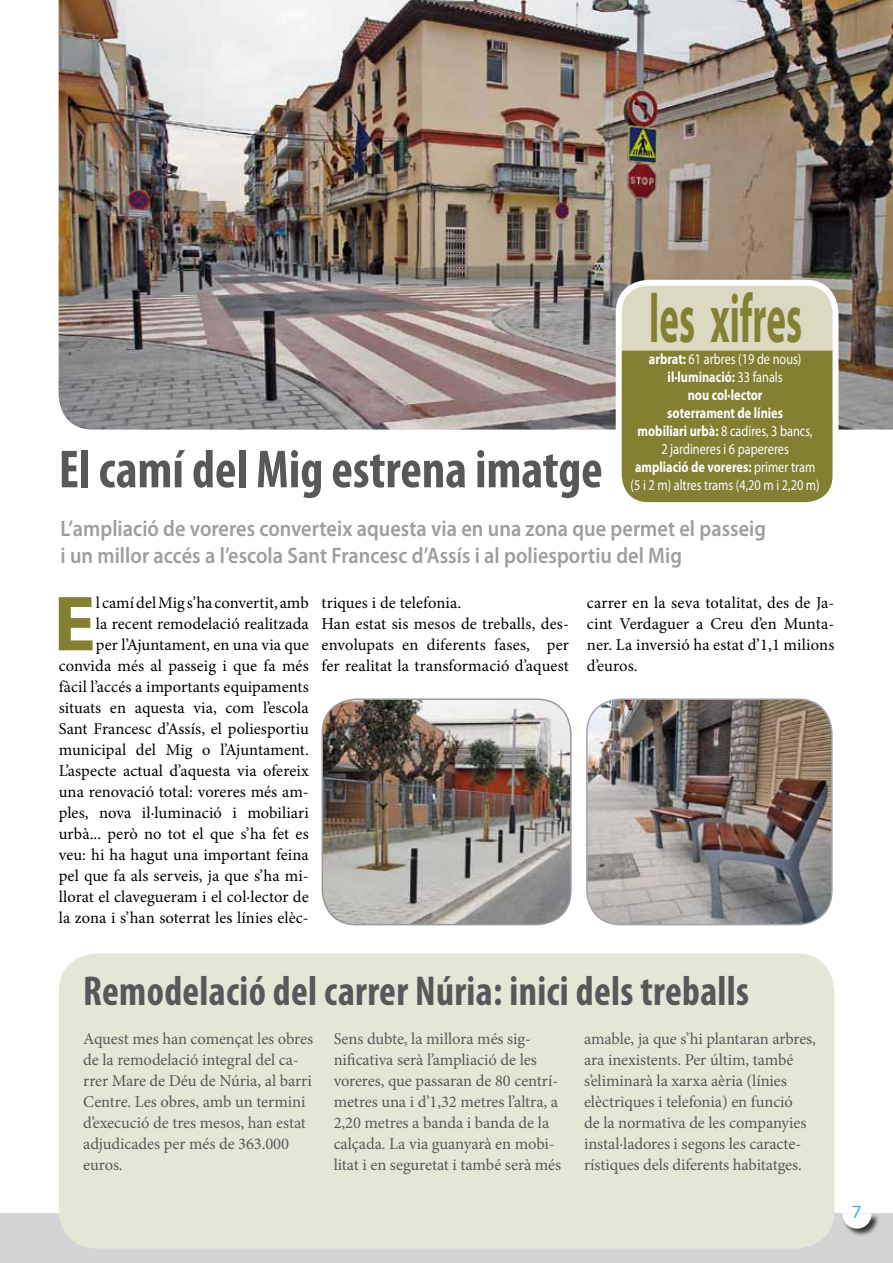
<style>
.page{position:relative;width:893px;height:1263px;background:#fff}
.page>*{position:absolute;margin:0;border:0;box-sizing:border-box;transform-origin:0 0}
.t1{font:700 78.75px "Myriad Pro";color:#838033}
.t2{font:700 69.3px "Myriad Pro";letter-spacing:.005em;color:#838033;scale:.53 1}
.t3{font:700 condensed 54px "Myriad Pro";color:#58585a;scale:.95 1}
.t4{font:700 condensed 42px "Myriad Pro";letter-spacing:.01em;color:#58585a;scale:.95 1}
.t5{font:600 22.5px/27px "Myriad Pro";letter-spacing:.005em;color:#9c9e9f;scale:.9 1}
.t6{font:16.5px/21px "Minion Pro";letter-spacing:.005em;color:#000;text-align:right}
.t7{font:16.5px/21px "Minion Pro";letter-spacing:-.005em;color:#58585a}
.t8{font:16.5px "Tahoma";color:#27bcea}
.t9{font:15px/18px "Myriad Pro";color:#fff;text-align:center;scale:.82 1}
.s1{font-weight:700}
</style>
<div class="page">
<div style="left:0;top:1213px;width:893px;height:50px;background:#d3d4d5"></div>
<div style="left:842px;top:1213px;width:38px;height:24px;background:#000;opacity:.75"></div>
<svg style="left:843px;top:1213px;width:28px;height:15px"></svg>
<div style="left:59px;top:953px;width:775px;height:295px;background:#e6e6d6;border-radius:38px"></div>
<img style="left:59px;top:0;width:834px;height:429px">
<div style="left:619px;top:283px;width:216px;height:222px;background:#838033;border-radius:30px"></div>
<div style="left:619px;top:283px;width:216px;height:68px;background:#dbd9c1"></div>
<div style="left:616px;top:280px;width:222px;height:228px;border:6px solid #fff;border-radius:30px"></div>
<img style="left:322px;top:701px;width:249px;height:224px">
<div style="left:322px;top:698px;width:250px;height:227px;border:2px solid #98999b;border-radius:34px"></div>
<img style="left:587px;top:701px;width:245px;height:224px">
<div style="left:586px;top:698px;width:247px;height:227px;border:2px solid #a3a4a6;border-radius:34px"></div>
<h3 class="t3" style="left:59px;top:436px;width:574px">El camí del Mig estrena imatge</h3>
<h2 class="t2" style="left:649px;top:273px;width:290px">les xifres</h2>
<p class="t9" style="left:631px;top:349px;width:232px"><span class="s1">arbrat:</span> 61 arbres (19 de nous) <span class="s1">il·luminació:</span> 33 fanals<br><span class="s1">nou col·lector<br>soterrament de línies<br>mobiliari urbà:</span> 8 cadires, 3 bancs,<br>2 jardineres i 6 papereres<br><span class="s1">ampliació de voreres:</span> primer tram (5 i 2 m) altres trams (4,20 m i 2,20 m)</p>
<h3 class="t5" style="left:61px;top:514px;width:785px">L’ampliació de voreres converteix aquesta via en una zona que permet el passeig i un millor accés a l’escola Sant Francesc d’Assís i al poliesportiu del Mig</h3>
<p class="t6" style="left:59px;top:593px;width:252px">l camí del Mig s’ha convertit, amb<br>la recent remodelació realitzada<br>per l’Ajuntament, en una via que convida més al passeig i que fa més fàcil l’accés a importants equipaments situats en aquesta via, com l’escola Sant Francesc d’Assís, el poliesportiu municipal del Mig o l’Ajuntament.<br>L’aspecte actual d’aquesta via ofereix una renovació total: voreres més am&shy;ples, nova il·luminació i mobiliari urbà... però no tot el que s’ha fet es veu: hi ha hagut una important feina pel que fa als serveis, ja que s’ha mi&shy;llorat el clavegueram i el col·lector de la zona i s’han soterrat les línies elèc-</p>
<h1 class="t1" style="left:53px;top:572px;width:44px">E</h1>
<p class="t6" style="left:322px;top:593px;width:249px;text-align:left">triques i de telefonia.<br>Han estat sis mesos de treballs, des&shy;envolupats en diferents fases, per fer realitat la transformació d’aquest</p>
<p class="t6" style="left:587px;top:593px;width:249px;text-align:justify">carrer en la seva totalitat, des de Ja&shy;cint Verdaguer a Creu d’en Munta&shy;ner. La inversió ha estat d’1,1 milions d’euros.</p>
<h3 class="t4" style="left:83px;top:964px;width:702px">Remodelació del carrer Núria: inici dels treballs</h3>
<p class="t7" style="left:83px;top:1028px;width:231px">Aquest mes han començat les obres de la remodelació integral del ca&shy;rrer Mare de Déu de Núria, al barri<br>Centre. Les obres, amb un termini d’execució de tres mesos, han estat adjudicades per més de 363.000 euros.</p>
<p class="t7" style="left:334px;top:1028px;width:229px">Sens dubte, la millora més sig&shy;nificativa serà l’ampliació de les voreres, que passaran de 80 centrí&shy;metres una i d’1,32 metres l’altra, a 2,20 metres a banda i banda de la calçada. La via guanyarà en mobi&shy;litat i en seguretat i també serà més</p>
<p class="t7" style="left:584px;top:1028px;width:233px">amable, ja que s’hi plantaran arbres, ara inexistents. Per últim, també s’eliminarà la xarxa aèria (línies elèctriques i telefonia) en funció<br>de la normativa de les companyies instal·ladores i segons les caracte&shy;rístiques dels diferents habitatges.</p>
<p class="t8" style="left:852px;top:1201px;width:11px">7</p>
</div>
